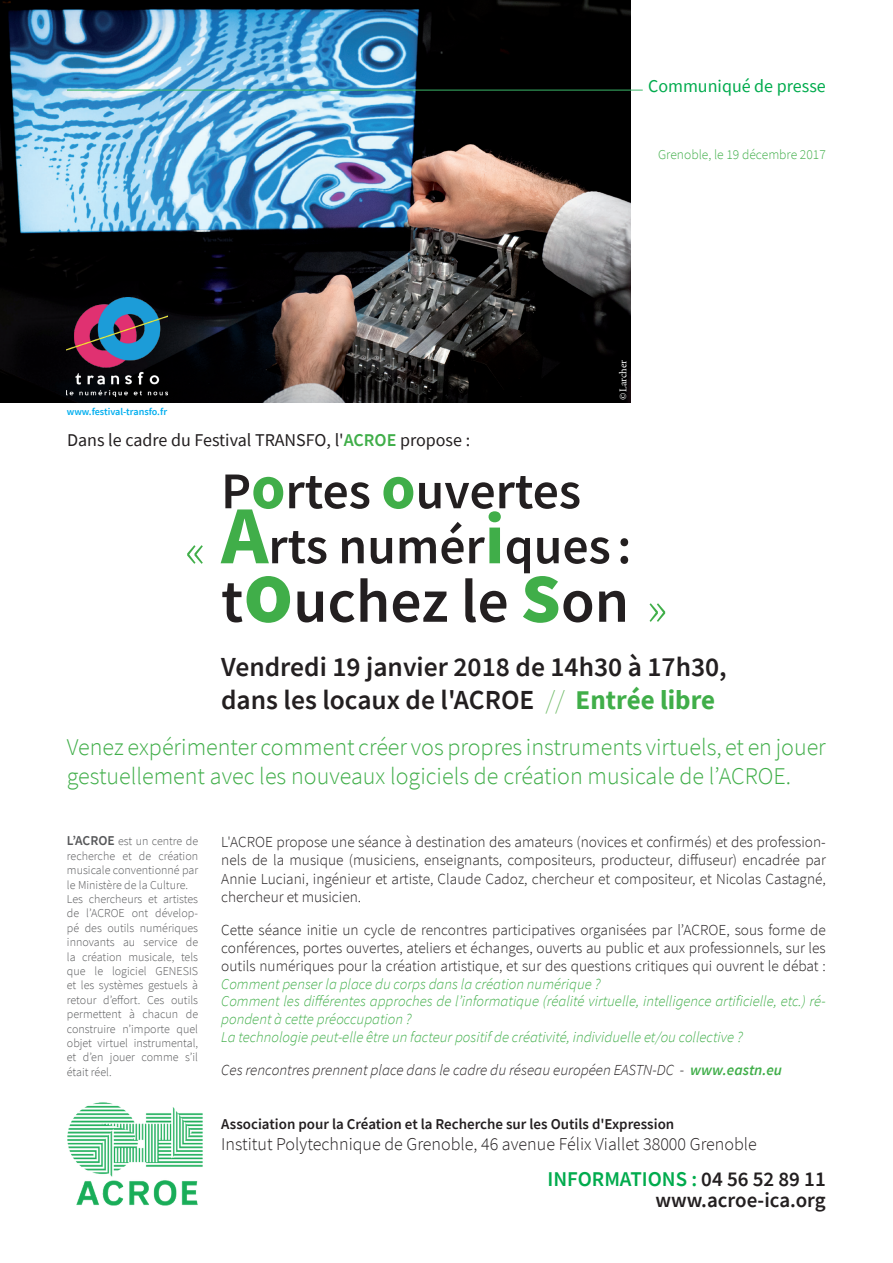
<style>
.page{position:relative;width:893px;height:1263px;background:#fff}
.page>*{position:absolute;margin:0;border:0;box-sizing:border-box;transform-origin:0 0}
.t1{font:600 61.5px "Source Sans Pro";color:#231f20}
.t2{font:600 51.6px/55.1px "Source Sans Pro";color:#231f20}
.t3{font:300 51.6px "Source Sans Pro";color:#40ae49}
.t4{font:600 27.45px/33px "Source Sans Pro";color:#231f20}
.t5{font:300 24px/28.8px "Source Sans Pro";color:#40ae49}
.t6{font:600 21px/21px "Source Sans Pro";color:#231f20;text-align:right}
.t7{font:300 18px "Source Sans Pro";color:#231f20}
.t8{font:18px "Source Sans Pro";color:#231f20}
.t9{font:18px "Source Sans Pro";color:#00ab4d}
.t10{font:300 15.3px/18.3px "Source Sans Pro";color:#231f20;text-align:justify}
.t11{font:italic 300 15.3px "Source Sans Pro";color:#231f20}
.t12{font:italic 300 15px/16.5px "Source Sans Pro";color:#40ae49}
.t13{font:600 15px "Source Sans Pro";color:#231f20}
.t14{font:300 13.5px "Source Sans Pro";color:#40ae49}
.t15{font:300 12px/14.4px "Source Sans Pro";color:#57585a}
.t16{font:10.5px "Minion Pro";letter-spacing:-.005em;color:#fff}
.t17{font:600 10.2px "Source Sans Pro";color:#00aeef}
.s1{font-weight:600;color:#40ae49}
.s2{font-weight:700;font-size:61.95px;color:#40ae49}
.s3{font-weight:700;font-size:82.5px;color:#40ae49}
.s4{font-weight:700;font-size:72px;color:#40ae49}
.s5{font-weight:700;font-size:90px;color:#40ae49}
.s6{font-weight:200;font-size:27px;color:#6eba66}
.s7{font-weight:700;font-size:27px;color:#40ae49}
.s8{font-weight:600;font-size:13.5px}
.s9{color:#00ab4d}
</style>
<div class="page">
<img style="left:0;top:0;width:630px;height:403px">
<img style="left:67px;top:1102px;width:136px;height:104px">
<hr style="left:67px;top:90px;width:576px;height:1px;background:#3bb769">
<img style="left:67px;top:298px;width:101px;height:98px">
<p class="t9" style="left:648px;top:75px;width:179px">Communiqué de presse</p>
<p class="t17" style="left:67px;top:405px;width:102px">www.festival-transfo.fr</p>
<p class="t8" style="left:67px;top:428px;width:404px">Dans le cadre du Festival TRANSFO, l'<span class="s1">ACROE</span> propose :</p>
<p class="t14" style="left:658px;top:146px;width:169px">Grenoble, le 19 décembre 2017</p>
<p class="t16" style="left:616px;top:399px;width:41px;rotate:-90deg">©Larcher</p>
<h2 class="t3" style="left:185px;top:519px;width:22px">«</h2>
<h2 class="t2" style="left:221px;top:463px;width:412px">P<span class="s2">o</span>rtes <span class="s2">o</span>uvertes<br><span class="s3">A</span>rts numér<span class="s4">i</span>ques :</h2>
<h1 class="t1" style="left:221px;top:561px;width:410px">t<span class="s5">o</span>uchez le <span class="s5">s</span>on</h1>
<h3 class="t4" style="left:221px;top:650px;width:507px">Vendredi 19 janvier 2018 de 14h30 à 17h30, dans les locaux de l'ACROE <span class="s6">//</span> <span class="s7">Entrée libre</span></h3>
<h2 class="t3" style="left:647px;top:577px;width:22px">»</h2>
<h3 class="t5" style="left:67px;top:732px;width:761px">Venez expérimenter comment créer vos propres instruments virtuels, et en jouer gestuellement avec les nouveaux logiciels de création musicale de l’ACROE.</h3>
<p class="t15" style="left:67px;top:834px;width:133px"><span class="s8">L’ACROE</span> est un centre de recherche et de création musicale conventionné par le Ministère de la Culture.<br>Les chercheurs et artistes de l’ACROE ont dévelop&shy;pé des outils numériques innovants au service de la création musicale, tels que le logiciel GENESIS et les systèmes gestuels à retour d’effort. Ces outils permettent à chacun de construire n’importe quel objet virtuel instrumental, et d’en jouer comme s’il était réel.</p>
<p class="t10" style="left:221px;top:833px;width:606px">L'ACROE propose une séance à destination des amateurs (novices et confirmés) et des profession&shy;nels de la musique (musiciens, enseignants, compositeurs, producteur, diffuseur) encadrée par Annie Luciani, ingénieur et artiste, Claude Cadoz, chercheur et compositeur, et Nicolas Castagné, chercheur et musicien.</p>
<p class="t10" style="left:221px;top:920px;width:606px">Cette séance initie un cycle de rencontres participatives organisées par l’ACROE, sous forme de conférences, portes ouvertes, ateliers et échanges, ouverts au public et aux professionnels, sur les outils numériques pour la création artistique, et sur des questions critiques qui ouvrent le débat :</p>
<p class="t12" style="left:221px;top:976px;width:606px">Comment penser la place du corps dans la création numérique ?<br>Comment les différentes approches de l’informatique (réalité virtuelle, intelligence artificielle, etc.) ré-</p>
<p class="t12" style="left:221px;top:1010px;width:523px;line-height:18px">pondent à cette préoccupation ?<br>La technologie peut-elle être un facteur positif de créativité, individuelle et/ou collective ?</p>
<p class="t11" style="left:221px;top:1060px;width:562px">Ces rencontres prennent place dans le cadre du réseau européen EASTN-DC - <span class="s1">www.eastn.eu</span></p>
<p class="t13" style="left:221px;top:1114px;width:454px">Association pour la Création et la Recherche sur les Outils d'Expression</p>
<p class="t7" style="left:221px;top:1133px;width:537px">Institut Polytechnique de Grenoble, 46 avenue Félix Viallet 38000 Grenoble</p>
<h3 class="t6" style="left:548px;top:1168px;width:280px"><span class="s9">INFORMATIONS :</span> 04 56 52 89 11 www.acroe-ica.org</h3>
</div>
